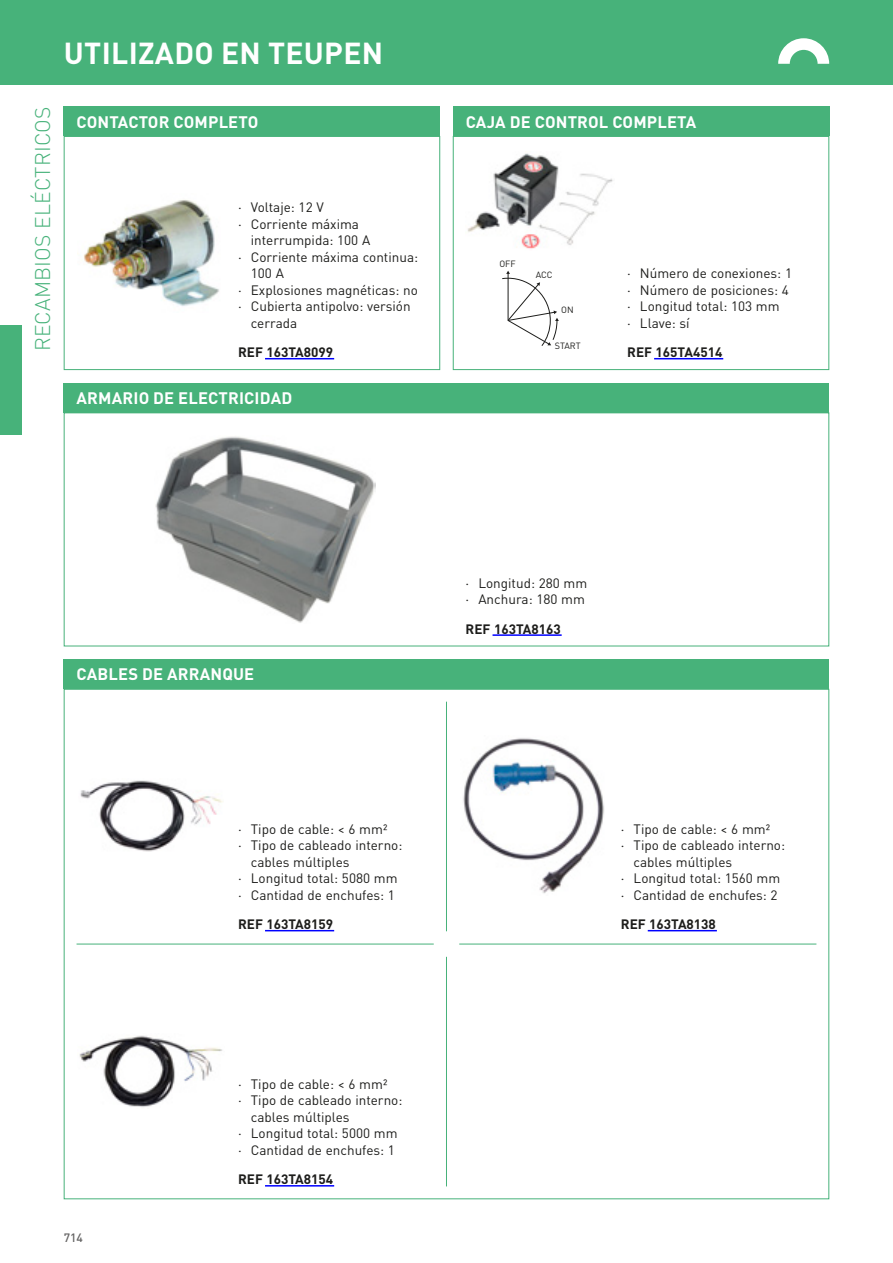
<style>
.page{position:relative;width:893px;height:1263px;background:#fff}
.page>*{position:absolute;margin:0;border:0;box-sizing:border-box;transform-origin:0 0}
.t1{font:700 30px "TVH Pro";letter-spacing:.01em;color:#fff}
.t2{font:300 21px "TVH Pro";letter-spacing:.01em;color:#47b27a}
._1_product_title{font:700 16.5px "TVH Pro";letter-spacing:.01em;color:#fff}
._6_bullets_level_1{font:13.5px/16.5px "TVH Pro";color:#1d1d1b}
._7_REFs{font:700 13.5px "TVH Pro";color:#1d1d1b}
.t3{font:500 12px "TVH Pro";color:#646363}
.t4{font:9px "TVH Pro";letter-spacing:-.005em;color:#1d1d1b}
</style>
<div class="page">
<div style="left:64px;top:689px;width:765px;height:510px;background:#fff;border:1px solid #47b27a"></div>
<div style="left:0;top:0;width:893px;height:85px;background:#47b27a"></div>
<div style="left:0;top:325px;width:21px;height:109px;background:#47b27a"></div>
<svg style="left:778px;top:38px;width:51px;height:26px"></svg>
<hr style="left:77px;top:944px;width:357px;height:1px;background:#47b27a">
<hr style="left:446px;top:957px;width:1px;height:229px;background:#47b27a">
<hr style="left:459px;top:944px;width:357px;height:1px;background:#47b27a">
<hr style="left:446px;top:702px;width:1px;height:229px;background:#47b27a">
<div style="left:64px;top:136px;width:376px;height:234px;border:1px solid #47b27a"></div>
<div style="left:64px;top:106px;width:376px;height:30px;background:#47b27a"></div>
<img style="left:77px;top:200px;width:142px;height:106px">
<div style="left:453px;top:136px;width:376px;height:234px;border:1px solid #47b27a"></div>
<div style="left:453px;top:106px;width:376px;height:30px;background:#47b27a"></div>
<img style="left:467px;top:153px;width:146px;height:96px">
<div style="left:64px;top:412px;width:765px;height:234px;border:1px solid #47b27a"></div>
<div style="left:64px;top:383px;width:765px;height:29px;background:#47b27a"></div>
<img style="left:155px;top:436px;width:220px;height:187px">
<div style="left:64px;top:659px;width:765px;height:30px;background:#47b27a"></div>
<img style="left:80px;top:780px;width:143px;height:72px">
<img style="left:463px;top:738px;width:141px;height:156px">
<img style="left:79px;top:1035px;width:143px;height:72px">
<svg style="left:502px;top:271px;width:57px;height:75px"></svg>
<hr style="left:654px;top:358px;width:69px;height:1px;background:#00f">
<hr style="left:265px;top:358px;width:69px;height:1px;background:#00f">
<hr style="left:492px;top:634px;width:70px;height:2px;background:#00f">
<hr style="left:265px;top:930px;width:69px;height:1px;background:#00f">
<hr style="left:648px;top:930px;width:69px;height:1px;background:#00f">
<hr style="left:265px;top:1185px;width:69px;height:1px;background:#00f">
<h1 class="t1" style="left:64px;top:28px;width:321px">UTILIZADO EN TEUPEN</h1>
<h2 class="t2" style="left:26px;top:351px;width:246px;rotate:-90deg">Recambios eléctricos</h2>
<p class="_1_product_title" style="left:77px;top:108px;width:109px">CO NTACTOR COMPLE</p>
<p class="_1_product_title" style="left:238px;top:108px;width:19px">TO</p>
<p class="_6_bullets_level_1" style="left:238px;top:198px;width:87px">• Voltaje: 12 V</p>
<p class="_6_bullets_level_1" style="left:251px;top:214px;width:121px;text-indent:-13px">• Corriente máxima interrumpida: 100 A</p>
<p class="_6_bullets_level_1" style="left:251px;top:247px;width:169px;text-indent:-13px">• Corriente máxima continua:<br>100 A</p>
<p class="_6_bullets_level_1" style="left:238px;top:280px;width:181px">• Explosiones magnéticas: no</p>
<p class="_6_bullets_level_1" style="left:251px;top:297px;width:161px;text-indent:-13px">• Cubierta antipolvo: versión cerrada</p>
<p class="_7_REFs" style="left:238px;top:341px;width:97px">RE F 163TA8099</p>
<p class="_1_product_title" style="left:77px;top:384px;width:113px">ARMARIO DE ELEC</p>
<p class="_1_product_title" style="left:218px;top:384px;width:73px">TRICIDAD</p>
<p class="_1_product_title" style="left:466px;top:108px;width:123px">CAJA DE CONTROL</p>
<p class="_1_product_title" style="left:612px;top:108px;width:12px">COMPLE</p>
<p class="_1_product_title" style="left:677px;top:108px;width:20px">TA</p>
<p class="t4" style="left:499px;top:256px;width:18px">OFF</p>
<p class="t4" style="left:536px;top:268px;width:18px">ACC</p>
<p class="t4" style="left:561px;top:303px;width:14px">ON</p>
<p class="t4" style="left:555px;top:339px;width:27px">START</p>
<p class="_6_bullets_level_1" style="left:627px;top:264px;width:166px">• Número de conexiones: 1</p>
<p class="_6_bullets_level_1" style="left:627px;top:280px;width:163px">• Número de posiciones: 4</p>
<p class="_6_bullets_level_1" style="left:627px;top:297px;width:154px">• Longitud total: 103 mm</p>
<p class="_6_bullets_level_1" style="left:627px;top:313px;width:64px">• Llave: sí</p>
<p class="_7_REFs" style="left:627px;top:341px;width:97px">REF 165TA4514</p>
<p class="_1_product_title" style="left:77px;top:661px;width:43px">CABLES</p>
<p class="_1_product_title" style="left:142px;top:661px;width:102px">DE ARRANQUE</p>
<p class="_6_bullets_level_1" style="left:238px;top:819px;width:151px">• Tipo de cable: &lt; 6 mm²</p>
<p class="_6_bullets_level_1" style="left:251px;top:836px;width:153px;text-indent:-13px">• Tipo de cableado interno: cables múltiples</p>
<p class="_6_bullets_level_1" style="left:238px;top:869px;width:161px">• Longitud total: 5080 mm</p>
<p class="_6_bullets_level_1" style="left:238px;top:885px;width:158px">• Cantidad de enchufes: 1</p>
<p class="_7_REFs" style="left:238px;top:913px;width:97px">RE F 163TA8159</p>
<p class="t3" style="left:64px;top:1228px;width:21px">714</p>
<p class="_6_bullets_level_1" style="left:238px;top:1074px;width:151px">• Tipo de cable: &lt; 6 mm²</p>
<p class="_6_bullets_level_1" style="left:251px;top:1091px;width:153px;text-indent:-13px">• Tipo de cableado interno: cables múltiples</p>
<p class="_6_bullets_level_1" style="left:238px;top:1124px;width:161px">• Longitud total: 5000 mm</p>
<p class="_6_bullets_level_1" style="left:238px;top:1140px;width:158px">• Cantidad de enchufes: 1</p>
<p class="_7_REFs" style="left:238px;top:1168px;width:97px">RE F 163TA8154</p>
<p class="_6_bullets_level_1" style="left:466px;top:573px;width:123px">• Longitud: 280 mm</p>
<p class="_6_bullets_level_1" style="left:466px;top:590px;width:121px">• Anchura: 180 mm</p>
<p class="_7_REFs" style="left:466px;top:617px;width:97px">RE F 163TA8163</p>
<p class="_6_bullets_level_1" style="left:621px;top:819px;width:151px">• Tipo de cable: &lt; 6 mm²</p>
<p class="_6_bullets_level_1" style="left:634px;top:836px;width:153px;text-indent:-13px">• Tipo de cableado interno: cables múltiples</p>
<p class="_6_bullets_level_1" style="left:621px;top:869px;width:161px">• Longitud total: 1560 mm</p>
<p class="_6_bullets_level_1" style="left:621px;top:885px;width:158px">• Cantidad de enchufes: 2</p>
<p class="_7_REFs" style="left:621px;top:913px;width:97px">RE F 163TA8138</p>
</div>
